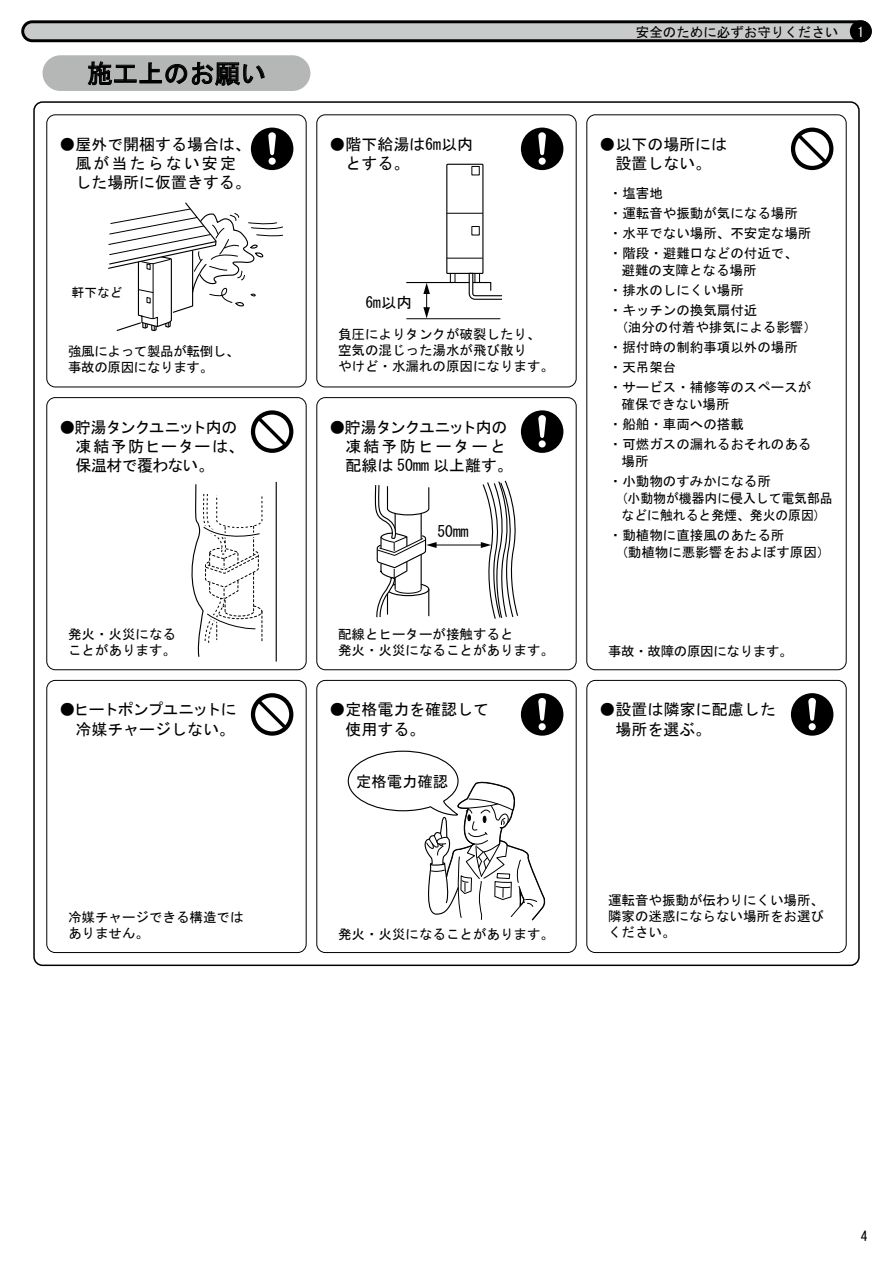
<style>
.page{position:relative;width:893px;height:1263px;background:#fff}
.page>*{position:absolute;margin:0;border:0;box-sizing:border-box;transform-origin:0 0}
.t1{font:25.5px "MS Gothic";color:#000}
.t2{font:15.9px/19.2px "MS Gothic";color:#000}
.t3{font:15.9px/19.2px "MS Gothic";letter-spacing:-.03em;color:#000}
.t4{font:15.9px/19.2px "MS Gothic";letter-spacing:-.02em;color:#000;text-align:right}
.t5{font:15.6px "MS Gothic";color:#000}
.t6{font:15.3px "MS Gothic";color:#000}
.t7{font:13.5px/20.1px "MS Gothic";color:#000}
.t8{font:13.5px/16.2px "MS Gothic";letter-spacing:-.025em;color:#000}
.t9{font:13.5px/16.8px "MS Gothic";color:#000;text-align:center;scale:.95 1}
.t10{font:13.5px "MS Gothic";color:#fff}
.t11{font:12.75px "MS Gothic";color:#000}
</style>
<div class="page">
<div style="left:43px;top:55px;width:267px;height:36px;background:#b5b6b6;border-radius:18px"></div>
<svg style="left:21px;top:20px;width:851px;height:22px;background:#959696"></svg>
<div style="left:850px;top:20px;width:22px;height:22px;background:#000;border-radius:50%"></div>
<svg style="left:347px;top:750px;width:199px;height:171px"></svg>
<hr style="left:407px;top:318px;width:93px;height:1px;background:#000">
<svg style="left:406px;top:163px;width:97px;height:155px"></svg>
<hr style="left:276px;top:482px;width:1px;height:179px;background:#000">
<svg style="left:191px;top:484px;width:72px;height:173px"></svg>
<hr style="left:434px;top:545px;width:49px;height:1px;background:#000">
<svg style="left:481px;top:480px;width:37px;height:139px"></svg>
<svg style="left:375px;top:485px;width:62px;height:133px"></svg>
<div style="left:46px;top:397px;width:261px;height:273px;border:1px solid #000;border-radius:9px"></div>
<div style="left:586px;top:114px;width:261px;height:556px;border:1px solid #000;border-radius:9px"></div>
<svg style="left:521px;top:128px;width:42px;height:42px"></svg>
<svg style="left:251px;top:410px;width:42px;height:43px"></svg>
<svg style="left:791px;top:128px;width:42px;height:42px"></svg>
<svg style="left:251px;top:693px;width:42px;height:43px"></svg>
<div style="left:586px;top:680px;width:261px;height:273px;border:1px solid #000;border-radius:9px"></div>
<svg style="left:791px;top:693px;width:42px;height:43px"></svg>
<svg style="left:521px;top:693px;width:42px;height:43px"></svg>
<div style="left:316px;top:680px;width:261px;height:273px;border:1px solid #000;border-radius:9px"></div>
<div style="left:46px;top:680px;width:261px;height:273px;border:1px solid #000;border-radius:9px"></div>
<div style="left:316px;top:114px;width:261px;height:273px;border:1px solid #000;border-radius:9px"></div>
<div style="left:316px;top:397px;width:261px;height:273px;border:1px solid #000;border-radius:9px"></div>
<svg style="left:521px;top:410px;width:42px;height:43px"></svg>
<svg style="left:88px;top:62px;width:176px;height:24px"></svg>
<div style="left:46px;top:114px;width:261px;height:273px;border:1px solid #000;border-radius:9px"></div>
<svg style="left:251px;top:128px;width:42px;height:42px"></svg>
<svg style="left:108px;top:202px;width:175px;height:130px"></svg>
<h1 class="t1" style="left:87px;top:61px;width:180px">施工上のお願い</h1>
<p class="t2" style="left:75px;top:134px;width:177px;text-indent:-16px">●屋外で開梱する場合は、風が当たらない安定した場所に仮置きする。</p>
<p class="t11" style="left:72px;top:286px;width:53px">軒下など</p>
<p class="t8" style="left:68px;top:343px;width:173px">強風によって製品が転倒し、事故の原因になります。</p>
<p class="t3" style="left:75px;top:417px;width:170px;text-indent:-16px">●貯湯タンクユニット内の凍結予防ヒーターは、保温材で覆わない。</p>
<p class="t7" style="left:68px;top:626px;width:109px;line-height:16.2px">発火・火災になることがあります。</p>
<p class="t4" style="left:60px;top:700px;width:179px">●ヒートポンプユニットに冷媒チャージしない。</p>
<p class="t7" style="left:68px;top:909px;width:177px;line-height:16.2px">冷媒チャージできる構造ではありません。</p>
<p class="t2" style="left:345px;top:134px;width:129px;text-indent:-16px">●階下給湯は6m以内とする。</p>
<p class="t5" style="left:365px;top:295px;width:48px">6m以内</p>
<p class="t7" style="left:338px;top:326px;width:217px;line-height:16.2px">負圧によりタンクが破裂したり、空気の混じった湯水が飛び散り<br>やけど・水漏れの原因になります。</p>
<p class="t2" style="left:345px;top:417px;width:169px;text-indent:-16px">●貯湯タンクユニット内の凍結予防ヒーターと配線は 50mm 以上離す。</p>
<p class="t5" style="left:437px;top:523px;width:33px">50mm</p>
<p class="t7" style="left:338px;top:626px;width:217px;line-height:16.2px">配線とヒーターが接触すると<br>発火・火災になることがあります。</p>
<p class="t2" style="left:345px;top:700px;width:145px;text-indent:-16px">●定格電力を確認して使用する。</p>
<p class="t6" style="left:356px;top:774px;width:93px">定格電力確認</p>
<p class="t7" style="left:338px;top:924px;width:217px">発火・火災になることがあります。</p>
<p class="t7" style="left:636px;top:22px;width:204px">安全のために必ずお守りください</p>
<p class="t10" style="left:858px;top:25px;width:8px">1</p>
<p class="t2" style="left:600px;top:134px;width:129px;text-align:center">●以下の場所には設置しない。</p>
<p class="t7" style="left:609px;top:183px;width:204px">・塩害地<br>・運転音や振動が気になる場所・水平でない場所、不安定な場所・階段・避難口などの付近で、</p>
<p class="t7" style="left:609px;top:260px;width:150px;text-indent:13px">避難の支障となる場所・排水のしにくい場所・キッチンの換気扇付近</p>
<p class="t7" style="left:609px;top:317px;width:210px;text-indent:6px">（油分の付着や排気による影響）・据付時の制約事項以外の場所<br>・天吊架台<br>・サービス・補修等のスペースが</p>
<p class="t7" style="left:609px;top:394px;width:204px;text-indent:13px">確保できない場所<br>・船舶・車両への搭載<br>・可燃ガスの漏れるおそれのある</p>
<p class="t7" style="left:609px;top:451px;width:163px;text-indent:13px">場所<br>・小動物のすみかになる所</p>
<p class="t9" style="left:615px;top:490px;width:230px">（小動物が機器内に侵入して電気部品などに触れると発煙、発火の原因）</p>
<p class="t7" style="left:615px;top:527px;width:217px;line-height:16.8px;text-indent:-6px">・動植物に直接風のあたる所<br>（動植物に悪影響をおよぼす原因）</p>
<p class="t8" style="left:608px;top:643px;width:186px">事故・故障の原因になります。</p>
<p class="t2" style="left:615px;top:700px;width:162px;text-indent:-16px">●設置は隣家に配慮した場所を選ぶ。</p>
<p class="t7" style="left:608px;top:892px;width:217px;line-height:16.2px;text-align:justify">運転音や振動が伝わりにくい場所、隣家の迷惑にならない場所をお選びください。</p>
<p class="t7" style="left:861px;top:1225px;width:8px">4</p>
</div>
